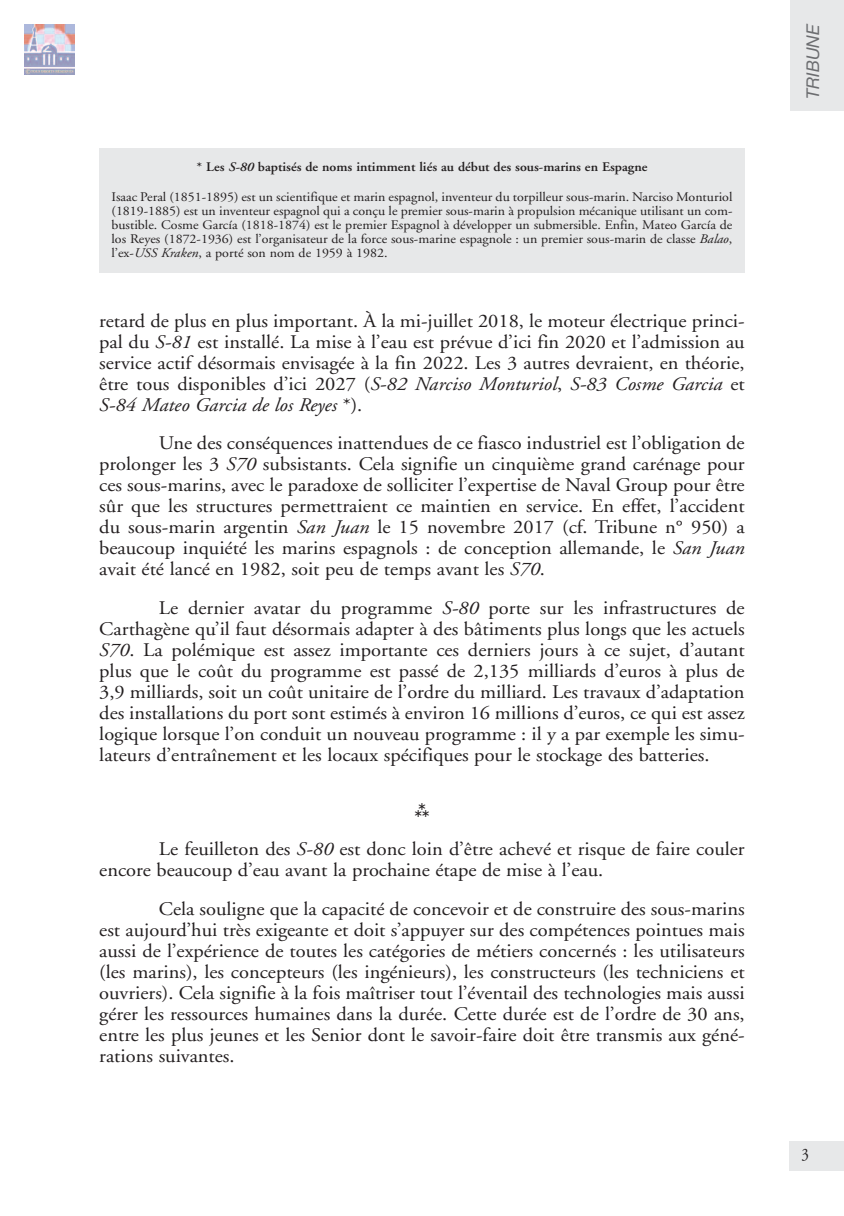
<style>
.page{position:relative;width:844px;height:1216px;background:#fff}
.page>*{position:absolute;margin:0;border:0;box-sizing:border-box;transform-origin:0 0}
.t1{font:19.25px/21px "Adobe Garamond";color:#231f20;text-align:justify;scale:1.06 1}
.t2{font:italic 17.5px "Helvetica Neue";color:#6c6d70}
.t3{font:17.5px "Adobe Garamond";color:#231f20;scale:.85 1}
.t4{font:13.12px/14px "Adobe Garamond";color:#231f20;text-align:justify;scale:1.06 1}
.t5{font:600 13.12px "Adobe Garamond";color:#231f20;scale:1.06 1}
.s1{font-style:italic}
</style>
<div class="page">
<div style="left:789px;top:1141px;width:54px;height:30px;background:#e7e8e9"></div>
<div style="left:790px;top:0;width:53px;height:111px;background:#e7e8e9"></div>
<svg style="left:74px;top:25px;width:1px;height:50px"></svg>
<img style="left:25px;top:25px;width:49px;height:50px">
<div style="left:99px;top:149px;width:645px;height:124px;background:#e7e8e9"></div>
<p class="t5" style="left:196px;top:161px;width:427px">* Les <span class="s1">S-80</span> baptisés de noms intimment liés au début des sous-marins en Espagne</p>
<p class="t4" style="left:111px;top:191px;width:587px">Isaac Peral (1851-1895) est un scientifique et marin espagnol, inventeur du torpilleur sous-marin. Narciso Monturiol (1819-1885) est un inventeur espagnol qui a conçu le premier sous-marin à propulsion mécanique utilisant un com&shy;bustible. Cosme García (1818-1874) est le premier Espagnol à développer un submersible. Enfin, Mateo García de los Reyes (1872-1936) est l’organisateur de la force sous-marine espagnole : un premier sous-marin de classe <span class="s1">Balao</span>, l’ex-<span class="s1">USS Kraken</span>, a porté son nom de 1959 à 1982.</p>
<p class="t1" style="left:99px;top:311px;width:610px">retard de plus en plus important. À la mi-juillet 2018, le moteur électrique princi&shy;pal du <span class="s1">S-81</span> est installé. La mise à l’eau est prévue d’ici fin 2020 et l’admission au service actif désormais envisagée à la fin 2022. Les 3 autres devraient, en théorie, être tous disponibles d’ici 2027 (<span class="s1">S-82 Narciso Monturiol</span>, <span class="s1">S-83 Cosme Garcia</span> et <span class="s1">S-84 Mateo Garcia de los Reyes</span> *).</p>
<p class="t1" style="left:99px;top:434px;width:610px;text-indent:60px">Une des conséquences inattendues de ce fiasco industriel est l’obligation de prolonger les 3 <span class="s1">S70</span> subsistants. Cela signifie un cinquième grand carénage pour ces sous-marins, avec le paradoxe de solliciter l’expertise de Naval Group pour être sûr que les structures permettraient ce maintien en service. En effet, l’accident du sous-marin argentin <span class="s1">San Juan</span> le 15 novembre 2017 (cf. Tribune n° 950) a beaucoup inquiété les marins espagnols : de conception allemande, le <span class="s1">San Juan </span>avait été lancé en 1982, soit peu de temps avant les <span class="s1">S70</span>.</p>
<p class="t1" style="left:99px;top:598px;width:610px;text-indent:60px">Le dernier avatar du programme <span class="s1">S-80</span> porte sur les infrastructures de Carthagène qu’il faut désormais adapter à des bâtiments plus longs que les actuels <span class="s1">S70</span>. La polémique est assez importante ces derniers jours à ce sujet, d’autant plus que le coût du programme est passé de 2,135 milliards d’euros à plus de 3,9 milliards, soit un coût unitaire de l’ordre du milliard. Les travaux d’adaptation des installations du port sont estimés à environ 16 millions d’euros, ce qui est assez logique lorsque l’on conduit un nouveau programme : il y a par exemple les simu&shy;lateurs d’entraînement et les locaux spécifiques pour le stockage des batteries.</p>
<p class="t1" style="left:99px;top:840px;width:610px;text-indent:60px">Le feuilleton des <span class="s1">S-80</span> est donc loin d’être achevé et risque de faire couler encore beaucoup d’eau avant la prochaine étape de mise à l’eau.</p>
<p class="t1" style="left:99px;top:899px;width:610px;text-indent:60px">Cela souligne que la capacité de concevoir et de construire des sous-marins est aujourd’hui très exigeante et doit s’appuyer sur des compétences pointues mais aussi de l’expérience de toutes les catégories de métiers concernés : les utilisateurs (les marins), les concepteurs (les ingénieurs), les constructeurs (les techniciens et ouvriers). Cela signifie à la fois maîtriser tout l’éventail des technologies mais aussi gérer les ressources humaines dans la durée. Cette durée est de l’ordre de 30 ans, entre les plus jeunes et les Senior dont le savoir-faire doit être transmis aux géné&shy;rations suivantes.</p>
<p class="t2" style="left:802px;top:99px;width:76px;rotate:-90deg">TRIBUNE</p>
<p class="t3" style="left:801px;top:1147px;width:10px">3</p>
</div>
